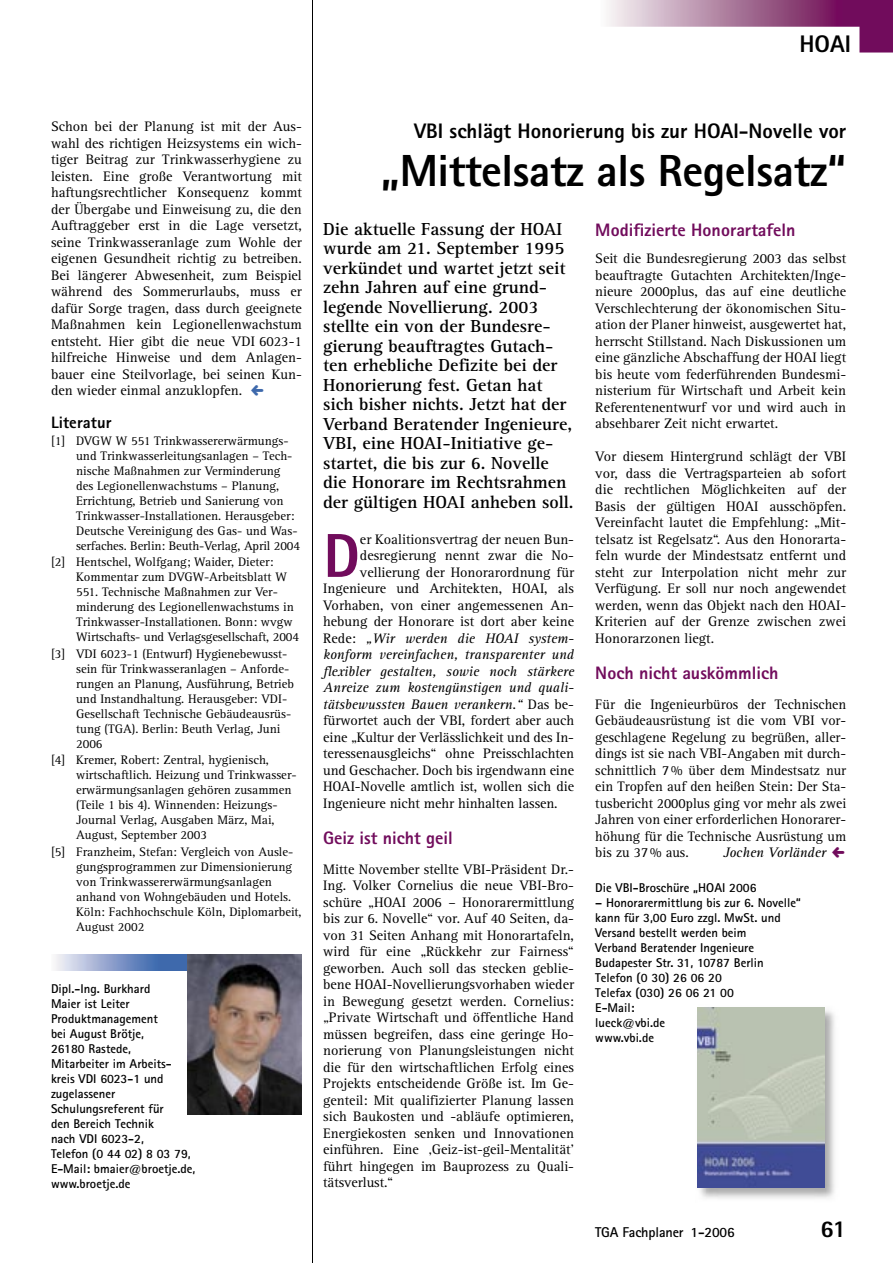
<style>
.page{position:relative;width:893px;height:1263px;background:#fff}
.page>*{position:absolute;margin:0;border:0;box-sizing:border-box;transform-origin:0 0}
.t1{font:800 62.1px "Rotis Sans Serif";color:#710c5c}
.t2{font:800 45px "Rotis Sans Serif";letter-spacing:-.01em;color:#000}
.t3{font:800 24px "Rotis Sans Serif";color:#000}
.t4{font:800 21px "Rotis Sans Serif";color:#000}
.t5{font:700 18px/19.5px "Rotis Serif";color:#000}
.t6{font:800 18px "Rotis Sans Serif";color:#710c5c}
.t7{font:800 16.5px "Rotis Sans Serif";letter-spacing:.005em;color:#000}
.t8{font:14.25px/16.5px "Rotis Serif";color:#000;text-align:justify}
.t9{font:italic 14.25px "Rotis Serif";color:#000}
.t10{font:700 14.25px "Rotis Sans Serif";letter-spacing:-.01em;color:#000}
.t11{font:12.75px/15px "Rotis Serif";color:#000}
.t12{font:700 12.75px/15px "Rotis Sans Serif";color:#000}
.s1{font-style:normal}
</style>
<div class="page">
<img style="left:697px;top:1007px;width:138px;height:192px">
<img style="left:697px;top:1007px;width:127px;height:180px">
<hr style="left:313px;top:0;width:1px;height:1263px;background:#000">
<svg style="left:56px;top:954px;width:131px;height:17px;background:#829ac8"></svg>
<img style="left:187px;top:954px;width:115px;height:160px">
<svg style="left:609px;top:0;width:284px;height:53px"></svg>
<h3 class="t3" style="left:799px;top:29px;width:53px">HOAI</h3>
<p class="t8" style="left:51px;top:119px;width:252px">Schon bei der Planung ist mit der Aus&shy;wahl des richtigen Heizsystems ein wich&shy;tiger Beitrag zur Trinkwasserhygiene zu leisten. Eine große Verantwortung mit haftungsrechtlicher Konsequenz kommt der Übergabe und Einweisung zu, die den Auftraggeber erst in die Lage versetzt, seine Trinkwasseranlage zum Wohle der eigenen Gesundheit richtig zu betreiben.<br>Bei längerer Abwesenheit, zum Beispiel während des Sommerurlaubs, muss er dafür Sorge tragen, dass durch geeignete Maßnahmen kein Legionellenwachstum entsteht. Hier gibt die neue VDI 6023-1 hilfreiche Hinweise und dem Anlagen&shy;bauer eine Steilvorlage, bei seinen Kun&shy;den wieder einmal anzuklopfen.</p>
<p class="t7" style="left:51px;top:412px;width:62px">Literatur</p>
<p class="t11" style="left:76px;top:433px;width:225px;text-indent:-25px">[1] DVGW W 551 Trinkwassererwärmungs&shy;und Trinkwasserleitungsanlagen – Tech&shy;nische Maßnahmen zur Verminderung des Legionellenwachstums – Planung, Errichtung, Betrieb und Sanierung von Trinkwasser-Installationen. Herausgeber:<br>Deutsche Vereinigung des Gas- und Was&shy;serfaches. Berlin: Beuth-Verlag, April 2004</p>
<p class="t11" style="left:76px;top:555px;width:224px;text-indent:-25px">[2] Hentschel, Wolfgang; Waider, Dieter:<br>Kommentar zum DVGW-Arbeitsblatt W 551. Technische Maßnahmen zur Ver&shy;minderung des Legionellenwachstums in Trinkwasser-Installationen. Bonn: wvgw Wirtschafts- und Verlagsgesellschaft, 2004</p>
<p class="t11" style="left:76px;top:646px;width:219px;text-indent:-25px">[3] VDI 6023-1 (Entwurf) Hygienebewusst&shy;sein für Trinkwasseranlagen – Anforde&shy;rungen an Planung, Ausführung, Betrieb und Instandhaltung. Herausgeber: VDI-Gesellschaft Technische Gebäudeausrüs&shy;tung (TGA). Berlin: Beuth Verlag, Juni 2006</p>
<p class="t11" style="left:76px;top:753px;width:222px;text-indent:-25px">[4] Kremer, Robert: Zentral, hygienisch, wirtschaftlich. Heizung und Trinkwasser&shy;erwärmungsanlagen gehören zusammen (Teile 1 bis 4). Winnenden: Heizungs-Journal Verlag, Ausgaben März, Mai, August, September 2003</p>
<p class="t11" style="left:76px;top:844px;width:227px;text-indent:-25px">[5] Franzheim, Stefan: Vergleich von Ausle&shy;gungsprogrammen zur Dimensionierung von Trinkwassererwärmungsanlagen anhand von Wohngebäuden und Hotels.<br>Köln: Fachhochschule Köln, Diplomarbeit, August 2002</p>
<p class="t12" style="left:51px;top:980px;width:146px">Dipl.-Ing. Burkhard<br>Maier ist Leiter<br>Produktmanagement<br>bei August Brötje,<br>26180 Rastede,<br>Mitarbeiter im Arbeits&shy;kreis VDI 6023-1 und zugelassener<br>Schulungsreferent für<br>den Bereich Technik<br>nach VDI 6023-2,<br>Telefon (0 44 02) 8 03 79,<br>E-Mail: bmaier@broetje.de, www.broetje.de</p>
<h3 class="t4" style="left:414px;top:117px;width:434px">VBI schlägt Honorierung bis zur HOAI-Novelle vor</h3>
<h2 class="t2" style="left:381px;top:142px;width:467px">„Mittelsatz als Regelsatz“</h2>
<p class="t5" style="left:323px;top:219px;width:252px">Die aktuelle Fassung der HOAI wurde am 21. September 1995 verkündet und wartet jetzt seit zehn Jahren auf eine grund&shy;legende Novellierung. 2003 stellte ein von der Bundesre&shy;gierung beauftragtes Gutach&shy;ten erhebliche Defizite bei der<br>Honorierung fest. Getan hat sich bisher nichts. Jetzt hat der<br>Verband Beratender Ingenieure,<br>VBI, eine HOAI-Initiative ge&shy;startet, die bis zur 6. Novelle die Honorare im Rechtsrahmen der gültigen HOAI anheben soll.</p>
<h1 class="t1" style="left:323px;top:516px;width:38px">D</h1>
<p class="t8" style="left:360px;top:531px;width:216px">er Koalitionsvertrag der neuen Bun-</p>
<p class="t8" style="left:360px;top:548px;width:216px">desregierung nennt zwar die No-</p>
<p class="t8" style="left:360px;top:564px;width:216px">vellierung der Honorarordnung für</p>
<p class="t8" style="left:323px;top:581px;width:252px">Ingenieure und Architekten, HOAI, als</p>
<p class="t8" style="left:323px;top:597px;width:252px">Vorhaben, von einer angemessenen An-</p>
<p class="t8" style="left:323px;top:614px;width:252px">hebung der Honorare ist dort aber keine</p>
<p class="t9" style="left:323px;top:630px;width:252px"><span class="s1">Rede:</span> „Wir werden die HOAI system-</p>
<p class="t9" style="left:323px;top:647px;width:252px">konform vereinfachen, transparenter und</p>
<p class="t9" style="left:323px;top:663px;width:252px">flexibler gestalten, sowie noch stärkere</p>
<p class="t9" style="left:323px;top:680px;width:252px">Anreize zum kostengünstigen und quali-</p>
<p class="t9" style="left:323px;top:696px;width:252px">tätsbewussten Bauen verankern.“ <span class="s1">Das be-</span></p>
<p class="t8" style="left:323px;top:713px;width:252px">fürwortet auch der VBI, fordert aber auch</p>
<p class="t8" style="left:323px;top:729px;width:252px">eine „Kultur der Verlässlichkeit und des In-</p>
<p class="t8" style="left:323px;top:746px;width:252px">teressenausgleichs“ ohne Preisschlachten</p>
<p class="t8" style="left:323px;top:762px;width:252px">und Geschacher. Doch bis irgendwann eine</p>
<p class="t8" style="left:323px;top:779px;width:252px">HOAI-Novelle amtlich ist, wollen sich die</p>
<p class="t8" style="left:323px;top:795px;width:236px">Ingenieure nicht mehr hinhalten lassen.</p>
<p class="t6" style="left:323px;top:826px;width:131px">Geiz ist nicht geil</p>
<p class="t8" style="left:323px;top:861px;width:252px">Mitte November stellte VBI-Präsident Dr.- Ing. Volker Cornelius die neue VBI-Bro&shy;schüre „HOAI 2006 – Honorarermittlung bis zur 6. Novelle“ vor. Auf 40 Seiten, da&shy;von 31 Seiten Anhang mit Honorartafeln, wird für eine „Rückkehr zur Fairness“ geworben. Auch soll das stecken geblie&shy;bene HOAI-Novellierungsvorhaben wieder in Bewegung gesetzt werden. Cornelius: „Private Wirtschaft und öffentliche Hand müssen begreifen, dass eine geringe Ho&shy;norierung von Planungsleistungen nicht die für den wirtschaftlichen Erfolg eines Projekts entscheidende Größe ist. Im Ge&shy;genteil: Mit qualifizierter Planung lassen sich Baukosten und -abläufe optimieren, Energiekosten senken und Innovationen einführen. Eine ‚Geiz-ist-geil-Mentalität’ führt hingegen im Bauprozess zu Quali&shy;tätsverlust.“</p>
<p class="t6" style="left:595px;top:219px;width:202px">Modifizierte Honorartafeln</p>
<p class="t8" style="left:595px;top:251px;width:252px">Seit die Bundesregierung 2003 das selbst beauftragte Gutachten Architekten/Inge&shy;nieure 2000plus, das auf eine deutliche Verschlechterung der ökonomischen Situ&shy;ation der Planer hinweist, ausgewertet hat, herrscht Stillstand. Nach Diskussionen um eine gänzliche Abschaffung der HOAI liegt bis heute vom federführenden Bundesmi&shy;nisterium für Wirtschaft und Arbeit kein Referentenentwurf vor und wird auch in absehbarer Zeit nicht erwartet.</p>
<p class="t8" style="left:595px;top:449px;width:252px">Vor diesem Hintergrund schlägt der VBI vor, dass die Vertragsparteien ab sofort die rechtlichen Möglichkeiten auf der Basis der gültigen HOAI ausschöpfen.<br>Vereinfacht lautet die Empfehlung: „Mit&shy;telsatz ist Regelsatz“. Aus den Honorarta&shy;feln wurde der Mindestsatz entfernt und steht zur Interpolation nicht mehr zur Verfügung. Er soll nur noch angewendet werden, wenn das Objekt nach den HOAI-Kriterien auf der Grenze zwischen zwei Honorarzonen liegt.</p>
<p class="t6" style="left:595px;top:661px;width:185px">Noch nicht auskömmlich</p>
<p class="t8" style="left:595px;top:696px;width:252px">Für die Ingenieurbüros der Technischen Gebäudeausrüstung ist die vom VBI vor&shy;geschlagene Regelung zu begrüßen, aller&shy;dings ist sie nach VBI-Angaben mit durch&shy;schnittlich 7 % über dem Mindestsatz nur ein Tropfen auf den heißen Stein: Der Sta&shy;tusbericht 2000plus ging vor mehr als zwei Jahren von einer erforderlichen Honorarer&shy;höhung für die Technische Ausrüstung um bis zu 37 % aus.</p>
<p class="t9" style="left:723px;top:845px;width:104px">Jochen Vorländer</p>
<p class="t12" style="left:595px;top:880px;width:163px">Die VBI-Broschüre „HOAI 2006</p>
<p class="t12" style="left:595px;top:895px;width:207px">– Honorarermittlung bis zur 6. Novelle“ kann für 3,00 Euro zzgl. MwSt. und<br>Versand bestellt werden beim<br>Verband Beratender Ingenieure<br>Budapester Str. 31, 10787 Berlin<br>Telefon (0 30) 26 06 20<br>Telefax (030) 26 06 21 00<br>E-Mail:<br>lueck@vbi.de<br>www.vbi.de</p>
<p class="t10" style="left:595px;top:1223px;width:141px">TGA Fachplaner 1-2006</p>
<h3 class="t3" style="left:821px;top:1213px;width:27px">61</h3>
</div>
